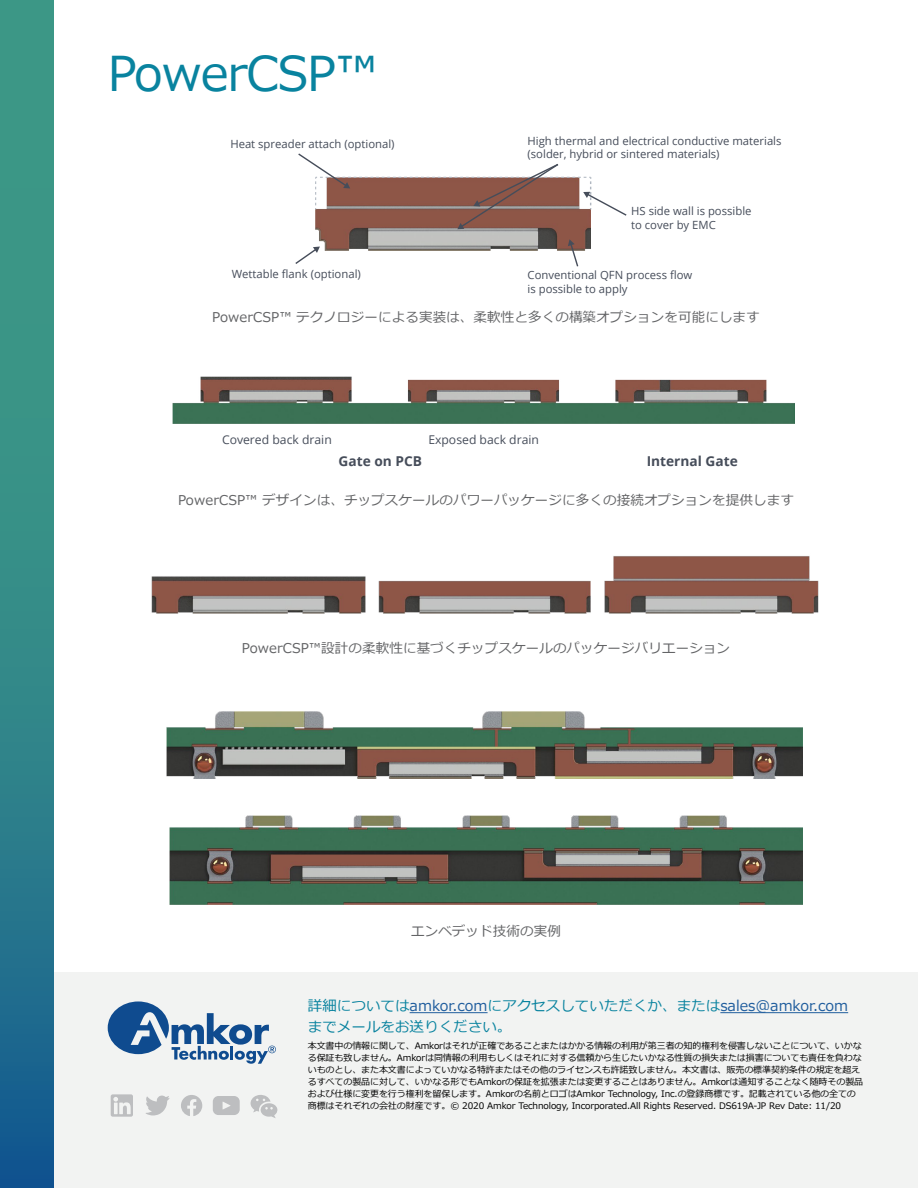
<style>
.page{position:relative;width:918px;height:1188px;background:#fff}
.page>*{position:absolute;margin:0;border:0;box-sizing:border-box;transform-origin:0 0}
.t1{font:48px "Meiryo";letter-spacing:-.02em;color:#09839f}
.t2{font:14.55px/21px "Meiryo";color:#09839f}
.t3{font:700 13.65px "Open Sans";color:#464d5a}
.t4{font:13.5px "Meiryo";letter-spacing:.01em;color:#636466}
.t5{font:12px "Open Sans";color:#464d5a}
.t6{font:11.25px/13.5px "Open Sans";color:#464d5a}
.t7{font:9px/12px "Meiryo";letter-spacing:-.01em;color:#000}
.s1{color:#215e9e}
</style>
<div class="page">
<div style="left:0;top:972px;width:918px;height:216px;background:#f2f3f2"></div>
<svg style="left:108px;top:1001px;width:168px;height:63px"></svg>
<svg style="left:111px;top:1094px;width:22px;height:23px"></svg>
<svg style="left:146px;top:1096px;width:24px;height:19px"></svg>
<svg style="left:181px;top:1095px;width:21px;height:21px"></svg>
<svg style="left:213px;top:1096px;width:27px;height:19px"></svg>
<svg style="left:251px;top:1095px;width:27px;height:23px"></svg>
<hr style="left:410px;top:1012px;width:78px;height:1px;background:#215e9e">
<hr style="left:720px;top:1012px;width:128px;height:1px;background:#215e9e">
<svg style="left:0;top:0;width:53px;height:1188px;background:#2f8489"></svg>
<img style="left:316px;top:229px;width:275px;height:21px">
<svg style="left:298px;top:153px;width:329px;height:76px"></svg>
<svg style="left:568px;top:239px;width:11px;height:28px"></svg>
<svg style="left:295px;top:247px;width:25px;height:17px"></svg>
<img style="left:173px;top:377px;width:622px;height:47px">
<img style="left:169px;top:815px;width:634px;height:89px">
<img style="left:167px;top:712px;width:635px;height:66px">
<img style="left:151px;top:556px;width:668px;height:58px">
<h1 class="t1" style="left:108px;top:40px;width:272px">PowerCSP™</h1>
<p class="t6" style="left:230px;top:137px;width:166px">Heat spreader attach (optional)</p>
<p class="t6" style="left:232px;top:267px;width:131px">Wettable flank (optional)</p>
<p class="t6" style="left:528px;top:134px;width:255px">High thermal and electrical conductive materials (solder, hybrid or sintered materials)</p>
<p class="t6" style="left:631px;top:204px;width:122px">HS side wall is possible to cover by EMC</p>
<p class="t6" style="left:528px;top:268px;width:166px">Conventional QFN process flow is possible to apply</p>
<h3 class="t4" style="left:212px;top:308px;width:549px">PowerCSP™ テクノロジーによる実装は、柔軟性と多くの構築オプションを可能にします</h3>
<h3 class="t5" style="left:222px;top:431px;width:111px">Covered back drain</h3>
<h3 class="t5" style="left:428px;top:431px;width:112px">Exposed back drain</h3>
<h3 class="t3" style="left:339px;top:451px;width:85px">Gate on PCB</h3>
<h3 class="t3" style="left:647px;top:451px;width:93px">Internal Gate</h3>
<h3 class="t4" style="left:178px;top:490px;width:617px">PowerCSP™ デザインは、チップスケールのパワーパッケージに多くの接続オプションを提供します</h3>
<h3 class="t4" style="left:242px;top:638px;width:490px">PowerCSP™設計の柔軟性に基づくチップスケールのパッケージバリエーション</h3>
<h3 class="t4" style="left:411px;top:922px;width:151px">エンベデッド技術の実例</h3>
<h2 class="t2" style="left:308px;top:996px;width:542px">詳細については<span class="s1">amkor.com</span>にアクセスしていただくか、または<span class="s1">sales@amkor.com</span>までメールをお送りください。</h2>
<p class="t7" style="left:308px;top:1040px;width:557px">本文書中の情報に関して、Amkorはそれが正確であることまたはかかる情報の利用が第三者の知的権利を侵害しないことについて、いかなる保証も致しません。Amkorは同情報の利用もしくはそれに対する信頼から生じたいかなる性質の損失または損害についても責任を負わないものとし、また本文書によっていかなる特許またはその他のライセンスも許諾致しません。本文書は、販売の標準契約条件の規定を超えるすべての製品に対して、いかなる形でもAmkorの保証を拡張または変更することはありません。Amkorは通知することなく随時その製品および仕様に変更を行う権利を留保します。Amkorの名前とロゴはAmkor Technology, Inc.の登録商標です。記載されている他の全ての商標はそれぞれの会社の財産です。© 2020 Amkor Technology, Incorporated.All Rights Reserved. DS619A-JP Rev Date: 11/20</p>
</div>
